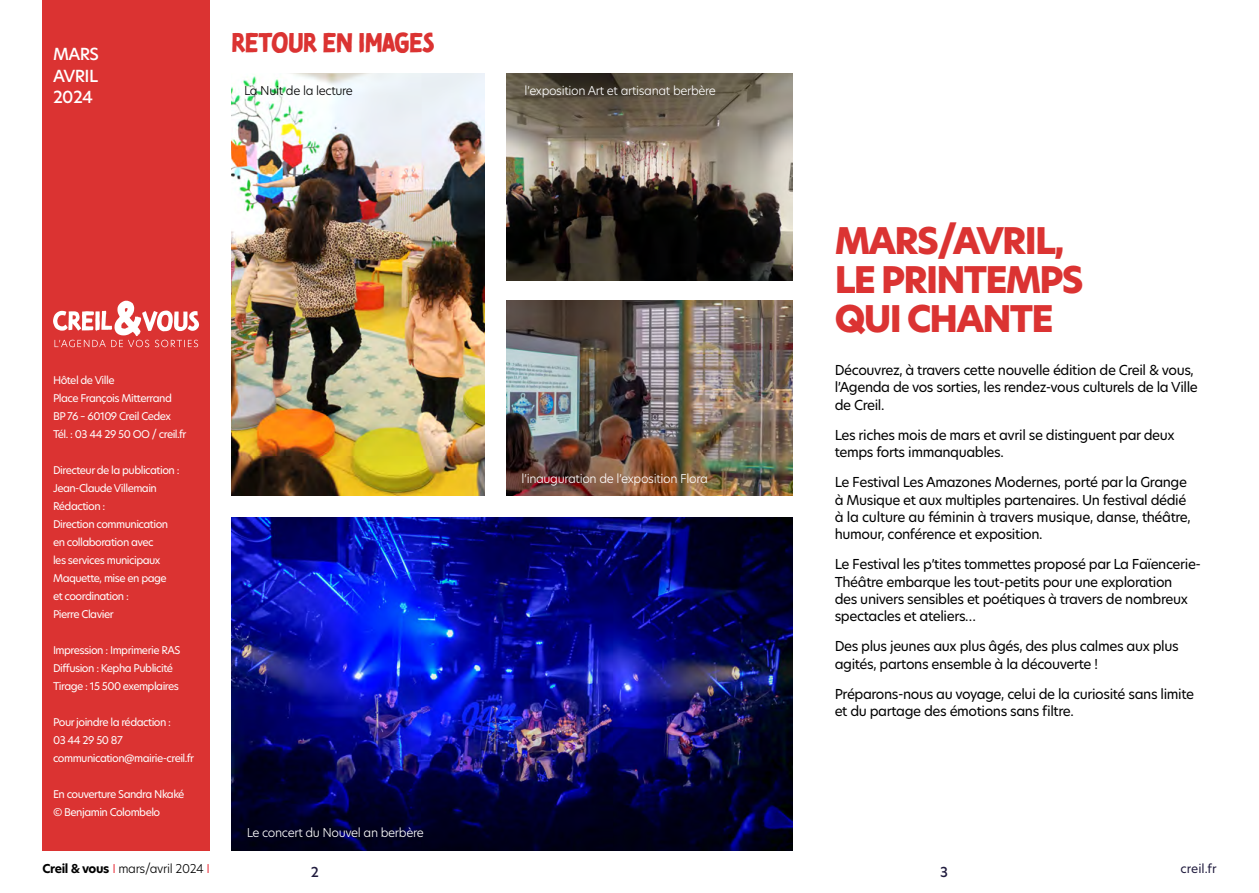
<style>
.page{position:relative;width:1259px;height:893px;background:#fff}
.page>*{position:absolute;margin:0;border:0;box-sizing:border-box;transform-origin:0 0}
.t1{font:800 36px/38.8px "New Hero";letter-spacing:-.05em;color:#db3332}
.t2{font:27px "Tomarik Brush";letter-spacing:-.04em;color:#db3332}
.t3{font:500 16.35px/21.6px "New Hero";letter-spacing:-.04em;color:#fff;text-align:justify}
.t4{font:13.5px/17.2px "New Hero";letter-spacing:-.03em;color:#000}
.t5{font:500 13.5px "New Hero";color:#201b3e}
.t6{font:300 12px "New Hero";letter-spacing:-.03em;color:#fff}
.t7{font:300 12px "New Hero";letter-spacing:-.03em;color:#000}
.t8{font:12px "New Hero";color:#201b3e}
.t9{font:10.5px/18px "New Hero";letter-spacing:-.05em;color:#fff}
.s1{font-weight:700}
.s2{color:#e30613}
</style>
<div class="page">
<div style="left:42px;top:0;width:168px;height:851px;background:#db3332"></div>
<img style="left:231px;top:518px;width:561px;height:333px">
<svg style="left:53px;top:301px;width:146px;height:46px"></svg>
<img style="left:231px;top:73px;width:253px;height:423px">
<img style="left:506px;top:73px;width:286px;height:207px">
<img style="left:506px;top:301px;width:286px;height:195px">
<p class="t3" style="left:53px;top:43px;width:47px">MARS AVRIL 2024</p>
<h2 class="t2" style="left:231px;top:18px;width:205px">RETOUR EN IMAGES</h2>
<p class="t7" style="left:244px;top:82px;width:110px">La Nuit de la lecture</p>
<p class="t6" style="left:524px;top:82px;width:193px">l’exposition Art et artisanat berbère</p>
<p class="t9" style="left:53px;top:371px;width:135px">Hôtel de Ville<br>Place François Mitterrand<br>BP 76 – 60109 Creil Cedex<br>Tél. : 03 44 29 50 OO / creil.fr</p>
<p class="t9" style="left:53px;top:461px;width:128px">Directeur de la publication :<br>Jean-Claude Villemain<br>Rédaction :<br>Direction communication en collaboration avec<br>les services municipaux<br>Maquette, mise en page<br>et coordination :<br>Pierre Clavier</p>
<p class="t9" style="left:53px;top:641px;width:129px">Impression : Imprimerie RAS<br>Diffusion : Kepha Publicité<br>Tirage : 15 500 exemplaires</p>
<p class="t9" style="left:53px;top:713px;width:143px">Pour joindre la rédaction :<br>03 44 29 50 87 communication@mairie-creil.fr</p>
<p class="t9" style="left:53px;top:785px;width:133px">En couverture Sandra Nkaké © Benjamin Colombelo</p>
<p class="t6" style="left:247px;top:824px;width:179px">Le concert du Nouvel an berbère</p>
<p class="t6" style="left:521px;top:470px;width:188px">l’inauguration de l’exposition Flora</p>
<h1 class="t1" style="left:834px;top:222px;width:250px">MARS/AVRIL,<br>LE PRINTEMPS<br>QUI CHANTE</h1>
<p class="t4" style="left:834px;top:361px;width:365px">Découvrez, à travers cette nouvelle édition de Creil &amp; vous, l’Agenda de vos sorties, les rendez-vous culturels de la Ville de Creil.</p>
<p class="t4" style="left:834px;top:426px;width:341px">Les riches mois de mars et avril se distinguent par deux temps forts immanquables.</p>
<p class="t4" style="left:834px;top:474px;width:358px">Le Festival Les Amazones Modernes, porté par la Grange à Musique et aux multiples partenaires. Un festival dédié à la culture au féminin à travers musique, danse, théâtre, humour, conférence et exposition.</p>
<p class="t4" style="left:834px;top:555px;width:368px">Le Festival les p’tites tommettes proposé par La Faïencerie-Théâtre embarque les tout-petits pour une exploration<br>des univers sensibles et poétiques à travers de nombreux spectacles et ateliers…</p>
<p class="t4" style="left:834px;top:637px;width:345px">Des plus jeunes aux plus âgés, des plus calmes aux plus agités, partons ensemble à la découverte !</p>
<p class="t4" style="left:834px;top:685px;width:361px">Préparons-nous au voyage, celui de la curiosité sans limite et du partage des émotions sans filtre.</p>
<p class="t7" style="left:43px;top:860px;width:169px"><span class="s1">Creil &amp; vous</span> <span class="s2">I</span> mars/avril 2024 <span class="s2">I</span></p>
<p class="t8" style="left:1180px;top:860px;width:37px">creil.fr</p>
<p class="t5" style="left:311px;top:863px;width:10px">2</p>
<p class="t5" style="left:940px;top:863px;width:9px">3</p>
</div>
